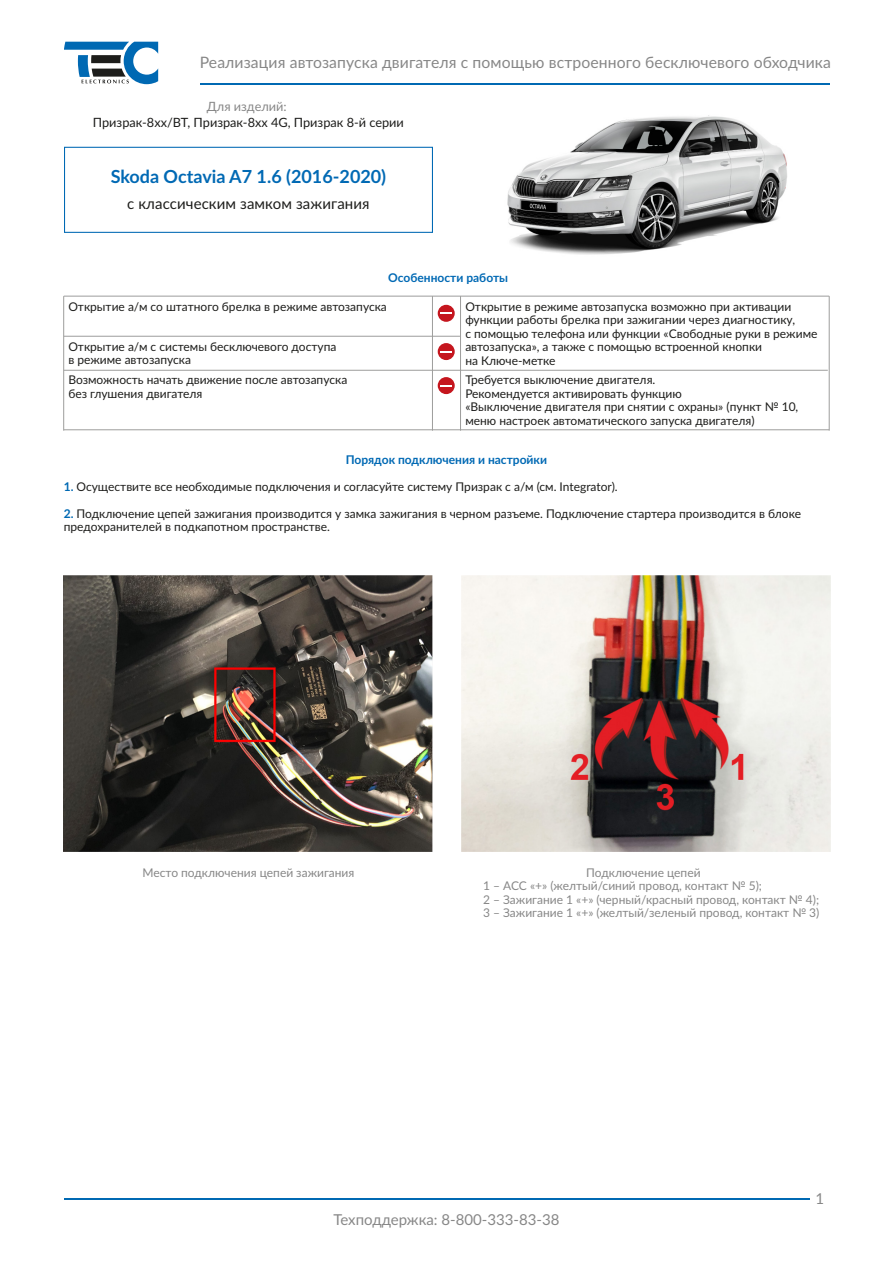
<style>
.page{position:relative;width:893px;height:1263px;background:#fff}
.page>*{position:absolute;margin:0;border:0;box-sizing:border-box;transform-origin:0 0}
.t1{font:700 18px "Lato";color:#0069b4}
.t2{font:15.75px "Lato";letter-spacing:.005em;color:#878787}
.t3{font:15px "Lato";color:#878787}
.t4{font:15px "Lato";letter-spacing:.005em;color:#1d1d1b}
.t5{font:12.75px "Lato";color:#1d1d1b}
.t6{font:12.75px "Lato";color:#878787}
.t7{font:12px/13.5px "Lato";color:#1d1d1b}
.t8{font:12px/13.5px "Lato";color:#878787}
.t9{font:700 12px "Lato";color:#0069b4}
.s1{font-weight:700;color:#0069b3}
</style>
<div class="page">
<svg style="left:64px;top:42px;width:94px;height:42px"></svg>
<hr style="left:200px;top:83px;width:629px;height:1px;background:#0069b3">
<hr style="left:64px;top:1198px;width:745px;height:1px;background:#0069b3">
<div style="left:64px;top:147px;width:369px;height:86px;border:1px solid #0069b4"></div>
<hr style="left:64px;top:296px;width:765px;height:1px;background:#9d9d9c">
<hr style="left:64px;top:370px;width:764px;height:1px;background:#9d9d9c">
<hr style="left:64px;top:429px;width:765px;height:1px;background:#9d9d9c">
<hr style="left:63px;top:296px;width:1px;height:135px;background:#9d9d9c">
<hr style="left:432px;top:296px;width:1px;height:135px;background:#9d9d9c">
<hr style="left:460px;top:296px;width:1px;height:135px;background:#9d9d9c">
<hr style="left:829px;top:296px;width:1px;height:135px;background:#9d9d9c">
<svg style="left:438px;top:377px;width:17px;height:17px"></svg>
<hr style="left:64px;top:336px;width:396px;height:1px;background:#9d9d9c">
<svg style="left:438px;top:343px;width:17px;height:17px"></svg>
<div style="left:438px;top:305px;width:17px;height:17px;background:#c5161e;border-radius:50%"></div>
<svg style="left:441px;top:312px;width:11px;height:2px"></svg>
<img style="left:461px;top:575px;width:369px;height:277px">
<img style="left:63px;top:575px;width:369px;height:277px">
<img style="left:507px;top:115px;width:280px;height:140px">
<h2 class="t2" style="left:200px;top:51px;width:633px">Реализация автозапуска двигателя с помощью встроенного бесключевого обходчика</h2>
<p class="t6" style="left:207px;top:98px;width:81px">Для изделий:</p>
<p class="t5" style="left:93px;top:113px;width:313px">Призрак-8xx/BT, Призрак-8xx 4G, Призрак 8-й серии</p>
<h1 class="t1" style="left:111px;top:163px;width:277px">Skoda Octavia A7 1.6 (2016-2020)</h1>
<p class="t4" style="left:127px;top:193px;width:244px">с классическим замком зажигания</p>
<p class="t9" style="left:388px;top:269px;width:121px">Особенности работы</p>
<p class="t7" style="left:68px;top:299px;width:320px">Открытие а/м со штатного брелка в режиме автозапуска</p>
<p class="t7" style="left:68px;top:339px;width:270px">Открытие а/м с системы бесключевого доступа в режиме автозапуска</p>
<p class="t7" style="left:68px;top:373px;width:280px">Возможность начать движение после автозапуска без глушения двигателя</p>
<p class="t7" style="left:465px;top:299px;width:354px">Открытие в режиме автозапуска возможно при активации функции работы брелка при зажигании через диагностику,<br>с помощью телефона или функции «Свободные руки в режиме автозапуска», а также с помощью встроенной кнопки<br>на Ключе-метке</p>
<p class="t7" style="left:465px;top:373px;width:334px">Требуется выключение двигателя.<br>Рекомендуется активировать функцию<br>«Выключение двигателя при снятии с охраны» (пункт № 10, меню настроек автоматического запуска двигателя)</p>
<p class="t9" style="left:346px;top:450px;width:203px">Порядок подключения и настройки</p>
<p class="t7" style="left:64px;top:479px;width:555px"><span class="s1">1.</span> Осуществите все необходимые подключения и согласуйте систему Призрак с а/м (см. Integrator).</p>
<p class="t7" style="left:64px;top:506px;width:739px"><span class="s1">2.</span> Подключение цепей зажигания производится у замка зажигания в черном разъеме. Подключение стартера производится в блоке предохранителей в подкапотном пространстве.</p>
<p class="t8" style="left:143px;top:865px;width:213px">Место подключения цепей зажигания</p>
<p class="t8" style="left:483px;top:865px;width:338px;text-indent:103px">Подключение цепей<br>1 – АСС «+» (желтый/синий провод, контакт № 5);<br>2 – Зажигание 1 «+» (черный/красный провод, контакт № 4); 3 – Зажигание 1 «+» (желтый/зеленый провод, контакт № 3)</p>
<p class="t3" style="left:333px;top:1208px;width:228px">Техподдержка: 8-800-333-83-38</p>
<p class="t3" style="left:816px;top:1188px;width:10px">1</p>
</div>
